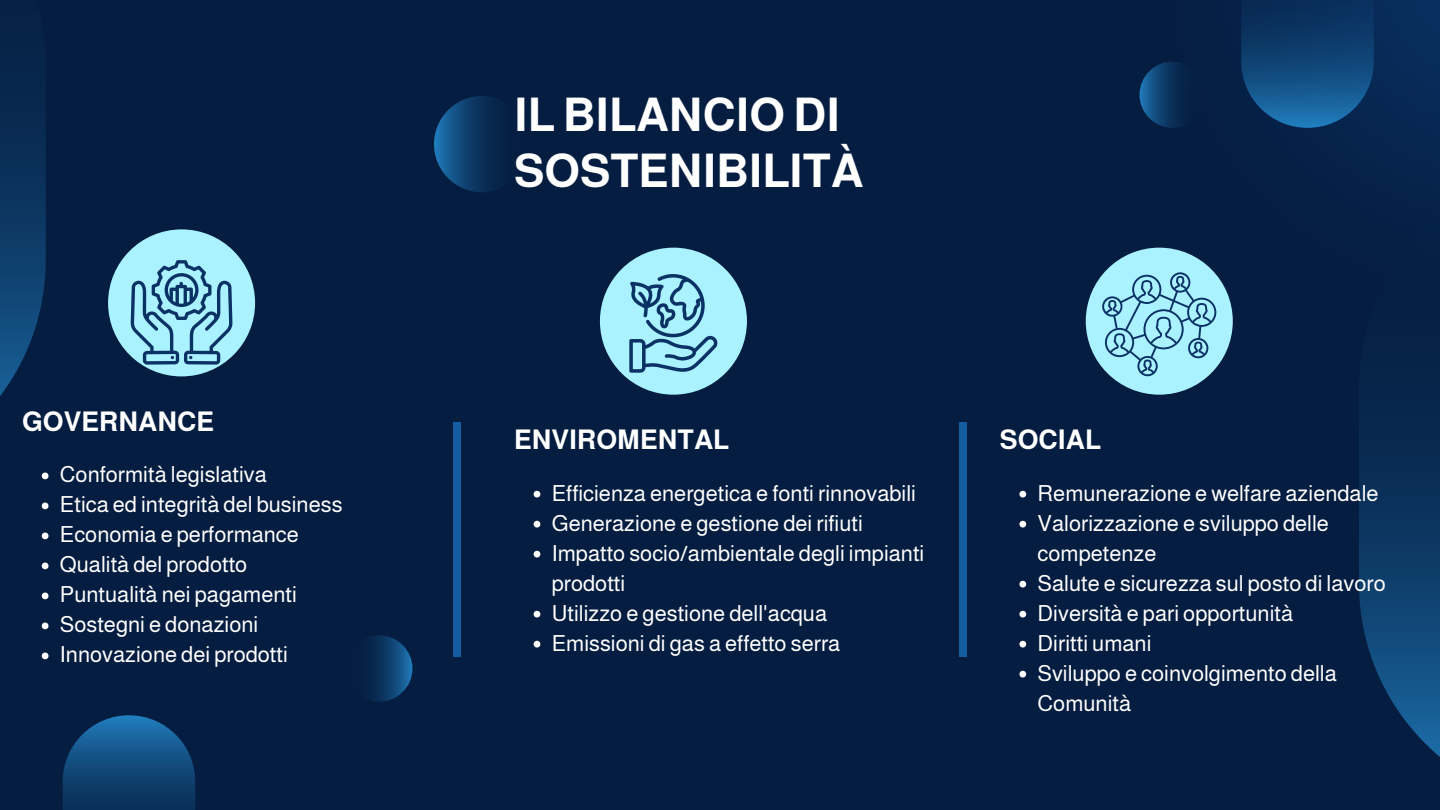
<style>
.page{position:relative;width:1440px;height:810px;background:#051d40}
.page>*{position:absolute;margin:0;border:0;box-sizing:border-box;transform-origin:0 0}
.t1{font:700 46.4px/55.5px "Almarai";color:#fff}
.t2{font:700 27.2px "Almarai";color:#fff}
.t3{font:22.2px/30px "Almarai";color:#fff}
</style>
<div class="page">
<svg style="left:1151px;top:0;width:289px;height:312px"></svg>
<img style="left:1241px;top:0;width:133px;height:128px">
<img style="left:63px;top:715px;width:132px;height:95px">
<img style="left:1140px;top:62px;width:66px;height:66px;border-radius:50%">
<img style="left:346px;top:635px;width:66px;height:67px;border-radius:50%">
<img style="left:1359px;top:163px;width:81px;height:594px">
<img style="left:0;top:68px;width:46px;height:412px">
<div style="left:453px;top:422px;width:7px;height:235px;background:#145da0"></div>
<div style="left:108px;top:229px;width:147px;height:147px;background:#aaf2ff;border-radius:50%"></div>
<img style="left:434px;top:96px;width:96px;height:96px;border-radius:50%">
<div style="left:600px;top:248px;width:147px;height:147px;background:#aaf2ff;border-radius:50%"></div>
<div style="left:1086px;top:248px;width:147px;height:147px;background:#aaf2ff;border-radius:50%"></div>
<svg style="left:131px;top:260px;width:102px;height:104px"></svg>
<svg style="left:629px;top:274px;width:88px;height:99px"></svg>
<svg style="left:1102px;top:272px;width:114px;height:104px"></svg>
<svg style="left:1019px;top:491px;width:7px;height:7px"></svg>
<svg style="left:1019px;top:521px;width:7px;height:7px"></svg>
<svg style="left:1019px;top:581px;width:7px;height:7px"></svg>
<svg style="left:1019px;top:611px;width:7px;height:7px"></svg>
<svg style="left:1019px;top:641px;width:7px;height:7px"></svg>
<svg style="left:1019px;top:671px;width:7px;height:7px"></svg>
<svg style="left:534px;top:491px;width:6px;height:7px"></svg>
<svg style="left:534px;top:521px;width:6px;height:7px"></svg>
<svg style="left:534px;top:551px;width:6px;height:7px"></svg>
<svg style="left:534px;top:611px;width:6px;height:7px"></svg>
<svg style="left:534px;top:641px;width:6px;height:7px"></svg>
<svg style="left:42px;top:473px;width:7px;height:6px"></svg>
<svg style="left:42px;top:503px;width:7px;height:6px"></svg>
<svg style="left:42px;top:533px;width:7px;height:6px"></svg>
<svg style="left:42px;top:563px;width:7px;height:6px"></svg>
<svg style="left:42px;top:593px;width:7px;height:6px"></svg>
<svg style="left:42px;top:623px;width:7px;height:6px"></svg>
<svg style="left:42px;top:653px;width:7px;height:6px"></svg>
<div style="left:959px;top:422px;width:8px;height:234px;background:#145da0"></div>
<p class="t2" style="left:22px;top:407px;width:193px">GOVERNANCE</p>
<p class="t3" style="left:60px;top:460px;width:208px">Conformità legislativa</p>
<p class="t3" style="left:60px;top:490px;width:284px">Etica ed integrità del business</p>
<p class="t3" style="left:60px;top:520px;width:241px">Economia e performance</p>
<p class="t3" style="left:60px;top:550px;width:189px">Qualità del prodotto</p>
<p class="t3" style="left:60px;top:580px;width:239px">Puntualità nei pagamenti</p>
<h2 class="t3" style="left:60px;top:610px;width:200px">Sostegni e donazioni</h2>
<p class="t3" style="left:60px;top:640px;width:230px">Innovazione dei prodotti</p>
<p class="t1" style="left:514px;top:88px;width:351px">IL BILANCIO DI<br>SOSTENIBILITÀ</p>
<p class="t2" style="left:514px;top:425px;width:216px">ENVIROMENTAL</p>
<p class="t3" style="left:552px;top:478px;width:366px">Efficienza energetica e fonti rinnovabili</p>
<p class="t3" style="left:552px;top:508px;width:313px">Generazione e gestione dei rifiuti</p>
<p class="t3" style="left:552px;top:538px;width:374px">Impatto socio/ambientale degli impianti prodotti</p>
<p class="t3" style="left:552px;top:598px;width:277px">Utilizzo e gestione dell'acqua</p>
<p class="t3" style="left:552px;top:628px;width:290px">Emissioni di gas a effetto serra</p>
<h2 class="t2" style="left:1000px;top:425px;width:102px">SOCIAL</h2>
<p class="t3" style="left:1038px;top:478px;width:343px">Remunerazione e welfare aziendale</p>
<p class="t3" style="left:1038px;top:508px;width:293px">Valorizzazione e sviluppo delle competenze</p>
<p class="t3" style="left:1038px;top:568px;width:350px">Salute e sicurezza sul posto di lavoro</p>
<h1 class="t3" style="left:1038px;top:598px;width:257px">Diversità e pari opportunità</h1>
<p class="t3" style="left:1038px;top:628px;width:115px">Diritti umani</p>
<p class="t3" style="left:1038px;top:658px;width:301px">Sviluppo e coinvolgimento della<br>Comunità</p>
</div>
